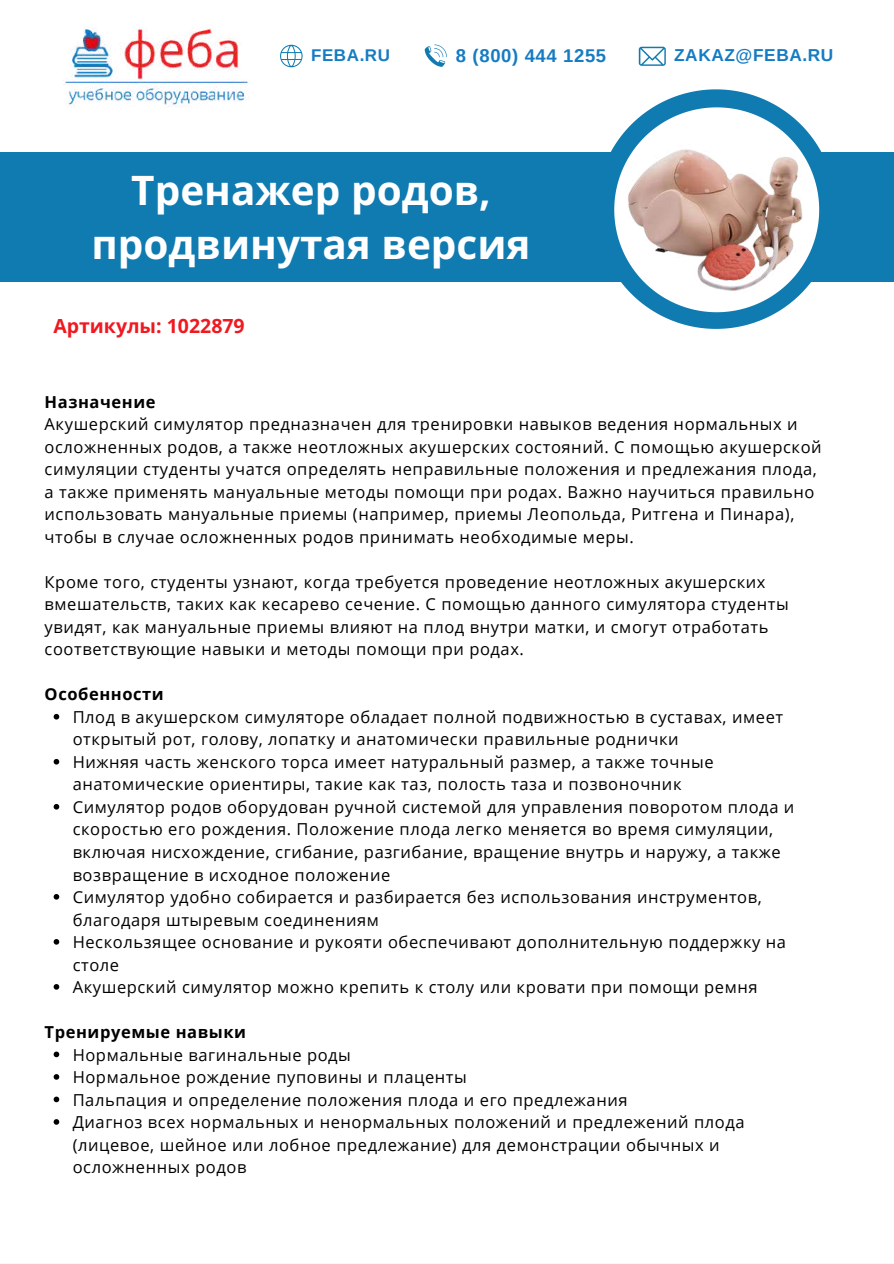
<style>
.page{position:relative;width:894px;height:1264px;background:#fff}
.page>*{position:absolute;margin:0;border:0;box-sizing:border-box;transform-origin:0 0}
.t1{font:700 40.5px/54px "Open Sans";color:#fff;text-align:center}
.t2{font:700 19.5px "Open Sans";color:#ef191f}
.t3{font:700 18.45px "Arimo";letter-spacing:.035em;color:#157bc2}
.t4{font:700 17.25px "Arimo";letter-spacing:.035em;color:#157bc2}
.t5{font:700 16.95px "Arimo";letter-spacing:.035em;color:#157bc2}
.t6{font:16.5px/22.5px "Open Sans";letter-spacing:.035em;color:#000}
.t7{font:700 16.5px "Open Sans";letter-spacing:.035em;color:#000}
</style>
<div class="page">
<img style="left:63px;top:27px;width:186px;height:80px">
<svg style="left:638px;top:47px;width:27px;height:19px"></svg>
<svg style="left:424px;top:45px;width:22px;height:22px"></svg>
<svg style="left:280px;top:45px;width:22px;height:22px"></svg>
<div style="left:0;top:152px;width:893px;height:130px;background:#107bb1"></div>
<svg style="left:653px;top:89px;width:126px;height:240px;fill:#107bb1"></svg>
<svg style="left:54px;top:714px;width:5px;height:5px"></svg>
<svg style="left:54px;top:759px;width:5px;height:5px"></svg>
<svg style="left:54px;top:804px;width:5px;height:5px"></svg>
<svg style="left:54px;top:894px;width:5px;height:5px"></svg>
<svg style="left:54px;top:939px;width:5px;height:5px"></svg>
<svg style="left:54px;top:984px;width:5px;height:5px"></svg>
<svg style="left:54px;top:1051px;width:5px;height:6px"></svg>
<svg style="left:54px;top:1074px;width:5px;height:5px"></svg>
<svg style="left:54px;top:1096px;width:5px;height:6px"></svg>
<svg style="left:54px;top:1119px;width:5px;height:5px"></svg>
<img style="left:610px;top:111px;width:212px;height:212px">
<p class="t5" style="left:311px;top:46px;width:80px">FEBA.RU</p>
<p class="t3" style="left:456px;top:45px;width:152px">8 (800) 444 1255</p>
<p class="t4" style="left:674px;top:45px;width:161px">ZAKAZ@FEBA.RU</p>
<h1 class="t1" style="left:91px;top:162px;width:440px">Тренажер родов, продвинутая версия</h1>
<p class="t2" style="left:53px;top:312px;width:193px">Артикулы: 1022879</p>
<p class="t7" style="left:45px;top:390px;width:112px">Назначение</p>
<p class="t6" style="left:45px;top:412px;width:778px">Акушерский симулятор предназначен для тренировки навыков ведения нормальных и осложненных родов, а также неотложных акушерских состояний. С помощью акушерской симуляции студенты учатся определять неправильные положения и предлежания плода, а также применять мануальные методы помощи при родах. Важно научиться правильно использовать мануальные приемы (например, приемы Леопольда, Ритгена и Пинара), чтобы в случае осложненных родов принимать необходимые меры.</p>
<p class="t6" style="left:45px;top:570px;width:745px">Кроме того, студенты узнают, когда требуется проведение неотложных акушерских вмешательств, таких как кесарево сечение. С помощью данного симулятора студенты увидят, как мануальные приемы влияют на плод внутри матки, и смогут отработать соответствующие навыки и методы помощи при родах.</p>
<p class="t7" style="left:45px;top:682px;width:121px">Особенности</p>
<p class="t6" style="left:73px;top:705px;width:723px">Плод в акушерском симуляторе обладает полной подвижностью в суставах, имеет открытый рот, голову, лопатку и анатомически правильные роднички<br>Нижняя часть женского торса имеет натуральный размер, а также точные анатомические ориентиры, такие как таз, полость таза и позвоночник<br>Симулятор родов оборудован ручной системой для управления поворотом плода и скоростью его рождения. Положение плода легко меняется во время симуляции, включая нисхождение, сгибание, разгибание, вращение внутрь и наружу, а также возвращение в исходное положение<br>Симулятор удобно собирается и разбирается без использования инструментов, благодаря штыревым соединениям<br>Нескользящее основание и рукояти обеспечивают дополнительную поддержку на столе<br>Акушерский симулятор можно крепить к столу или кровати при помощи ремня</p>
<p class="t7" style="left:45px;top:1020px;width:203px">Тренируемые навыки</p>
<p class="t6" style="left:73px;top:1042px;width:673px">Нормальные вагинальные роды<br>Нормальное рождение пуповины и плаценты<br>Пальпация и определение положения плода и его предлежания<br>Диагноз всех нормальных и ненормальных положений и предлежений плода (лицевое, шейное или лобное предлежание) для демонстрации обычных и осложненных родов</p>
</div>
